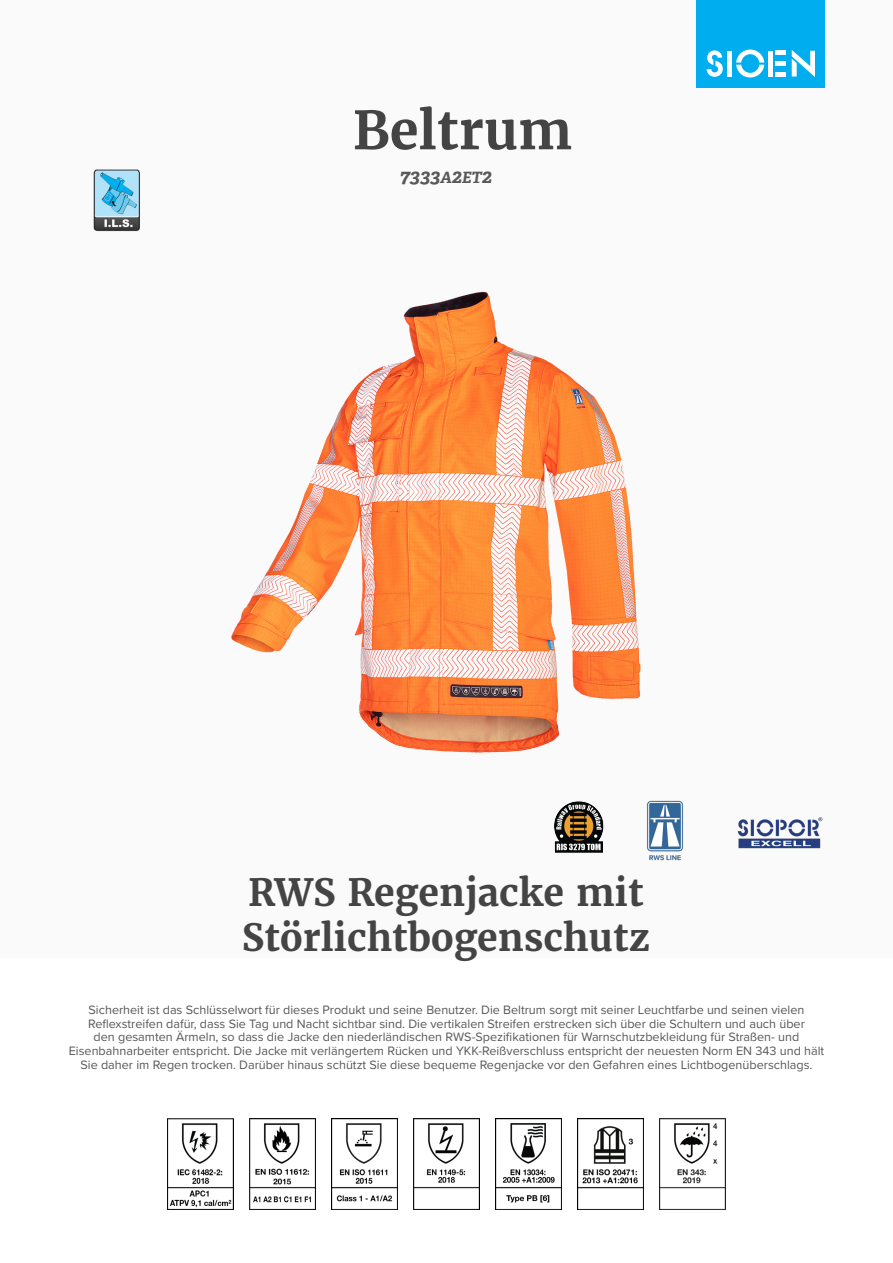
<style>
.page{position:relative;width:893px;height:1263px;background:#fff}
.page>*{position:absolute;margin:0;border:0;box-sizing:border-box;transform-origin:0 0}
.product_name{font:700 52.5px "Merriweather";color:#444}
.product_h2{font:700 37.5px/45px "Merriweather";color:#444}
.product_ref{font:italic 700 19.5px "Adelle";color:#57585a}
.product_description{font:12.6px/13.6px "Proxima Nova";color:#57585a;text-align:center}
.s1{font-size:15.6px}
</style>
<div class="page">
<div style="left:0;top:0;width:893px;height:957px;background:#fafafa"></div>
<div style="left:697px;top:0;width:128px;height:88px;background:#00aeef"></div>
<svg style="left:707px;top:50px;width:16px;height:27px"></svg>
<svg style="left:736px;top:50px;width:28px;height:28px"></svg>
<div style="left:727px;top:51px;width:5px;height:26px;background:#fff"></div>
<div style="left:768px;top:51px;width:5px;height:26px;background:#fff"></div>
<div style="left:775px;top:72px;width:11px;height:5px;background:#fff"></div>
<div style="left:775px;top:61px;width:11px;height:5px;background:#fff"></div>
<hr style="left:775px;top:51px;width:11px;height:4px;background:#fff">
<svg style="left:792px;top:50px;width:23px;height:27px"></svg>
<img style="left:93px;top:169px;width:47px;height:63px">
<img style="left:737px;top:817px;width:86px;height:32px">
<img style="left:167px;top:1118px;width:66px;height:92px">
<img style="left:249px;top:1118px;width:66px;height:92px">
<img style="left:331px;top:1118px;width:66px;height:92px">
<img style="left:413px;top:1118px;width:67px;height:92px">
<img style="left:495px;top:1118px;width:67px;height:92px">
<img style="left:577px;top:1118px;width:67px;height:92px">
<img style="left:659px;top:1118px;width:67px;height:92px">
<img style="left:231px;top:291px;width:453px;height:570px">
<p class="product_name" style="left:353px;top:97px;width:221px">Beltrum</p>
<p class="product_ref" style="left:400px;top:164px;width:94px">7333<span class="s1">A</span>2<span class="s1">ET</span>2</p>
<p class="product_h2" style="left:242px;top:869px;width:410px">RWS Regenjacke mit<br>Störlichtbogenschutz</p>
<p class="product_description" style="left:69px;top:1002px;width:757px">Sicherheit ist das Schlüsselwort für dieses Produkt und seine Benutzer. Die Beltrum sorgt mit seiner Leuchtfarbe und seinen vielen Reflexstreifen dafür, dass Sie Tag und Nacht sichtbar sind. Die vertikalen Streifen erstrecken sich über die Schultern und auch über<br>den gesamten Ärmeln, so dass die Jacke den niederländischen RWS-Spezifikationen für Warnschutzbekleidung für Straßen- und Eisenbahnarbeiter entspricht. Die Jacke mit verlängertem Rücken und YKK-Reißverschluss entspricht der neuesten Norm EN 343 und hält Sie daher im Regen trocken. Darüber hinaus schützt Sie diese bequeme Regenjacke vor den Gefahren eines Lichtbogenüberschlags.</p>
</div>
